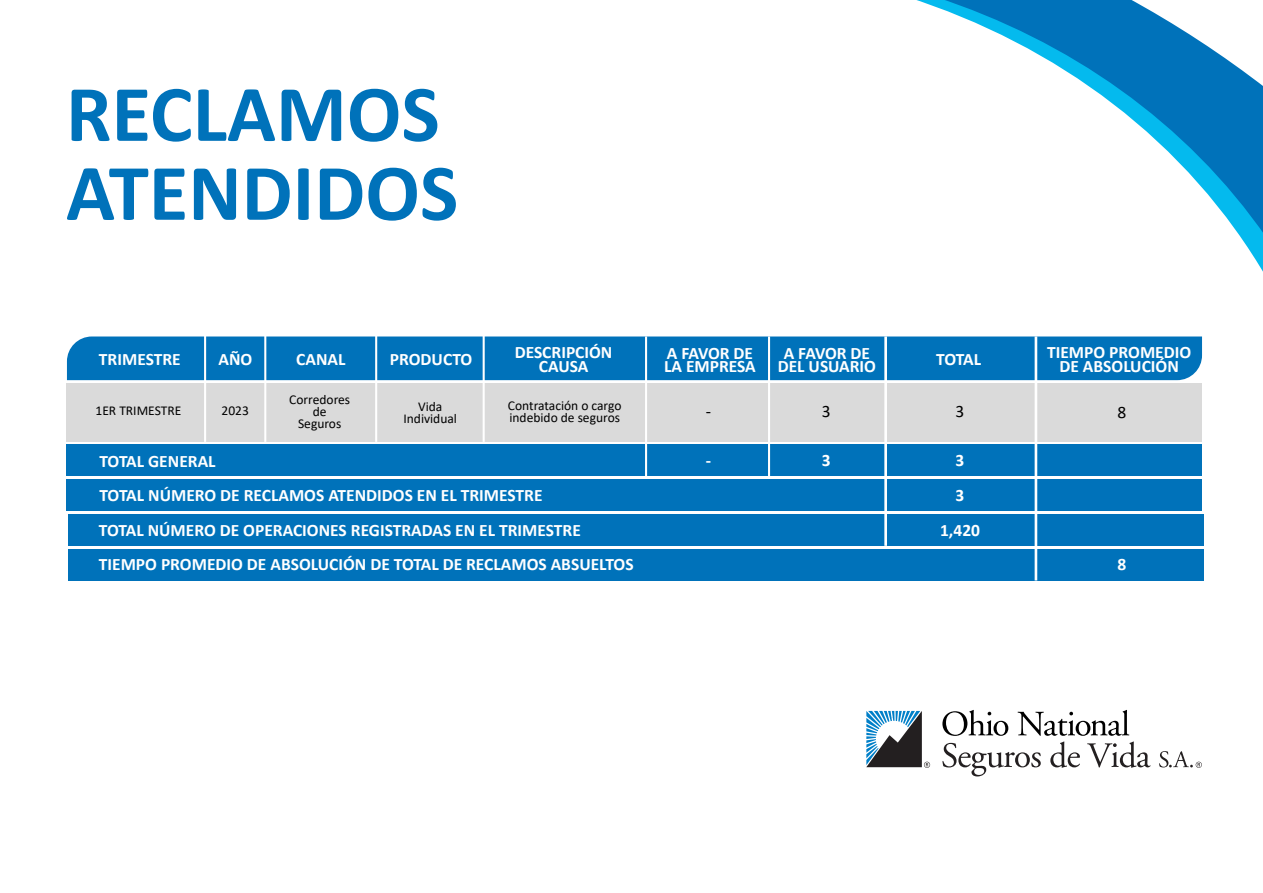
<style>
.page{position:relative;width:1263px;height:893px;background:#fff}
.page>*{position:absolute;margin:0;border:0;box-sizing:border-box;transform-origin:0 0}
.t1{font:700 81px/78.9px "Calibri";color:#0072ba}
.t2{font:700 17.4px/14px "Calibri";color:#fff;text-align:center}
.t3{font:17.4px "Calibri";color:#000}
.t4{font:13.5px/11.9px "Calibri";color:#000;text-align:center}
</style>
<div class="page">
<div style="left:68px;top:549px;width:1135px;height:31px;background:#0072ba"></div>
<div style="left:67px;top:445px;width:1135px;height:31px;background:#0072ba"></div>
<div style="left:67px;top:383px;width:1135px;height:58px;background:#dadada"></div>
<div style="left:67px;top:479px;width:1135px;height:32px;background:#0072ba"></div>
<div style="left:68px;top:514px;width:1135px;height:32px;background:#0072ba"></div>
<svg style="left:916px;top:0;width:347px;height:272px"></svg>
<svg style="left:935px;top:0;width:328px;height:238px"></svg>
<div style="left:67px;top:336px;width:1135px;height:44px;background:#0072ba"></div>
<svg style="left:1159px;top:751px;width:43px;height:17px"></svg>
<svg style="left:942px;top:710px;width:208px;height:66px"></svg>
<svg style="left:866px;top:711px;width:64px;height:57px"></svg>
<hr style="left:204px;top:336px;width:2px;height:106px;background:#fff">
<hr style="left:264px;top:336px;width:2px;height:106px;background:#fff">
<hr style="left:375px;top:336px;width:2px;height:106px;background:#fff">
<hr style="left:483px;top:336px;width:2px;height:106px;background:#fff">
<hr style="left:645px;top:336px;width:2px;height:140px;background:#fff">
<hr style="left:768px;top:336px;width:2px;height:140px;background:#fff">
<hr style="left:884px;top:336px;width:3px;height:210px;background:#fff">
<hr style="left:1035px;top:336px;width:2px;height:244px;background:#fff">
<h1 class="t1" style="left:66px;top:73px;width:394px">RECLAMOS<br>ATENDIDOS</h1>
<p class="t2" style="left:99px;top:352px;width:83px">TRIMESTRE</p>
<p class="t2" style="left:218px;top:352px;width:35px">AÑO</p>
<p class="t2" style="left:296px;top:352px;width:51px">CANAL</p>
<p class="t2" style="left:390px;top:352px;width:84px">PRODUCTO</p>
<p class="t2" style="left:515px;top:345px;width:99px">DESCRIPCIÓN<br>CAUSA</p>
<p class="t2" style="left:664px;top:346px;width:93px;text-align:left">A FAVOR DE<br>LA EMPRESA</p>
<p class="t2" style="left:778px;top:346px;width:100px">A FAVOR DE<br>DEL USUARIO</p>
<p class="t2" style="left:936px;top:352px;width:46px">TOTAL</p>
<p class="t2" style="left:1047px;top:345px;width:146px">TIEMPO PROMEDIO<br>DE ABSOLUCIÓN</p>
<p class="t4" style="left:289px;top:393px;width:63px">Corredores de<br>Seguros</p>
<p class="t4" style="left:403px;top:400px;width:55px">Vida<br>Individual</p>
<p class="t4" style="left:508px;top:399px;width:115px;text-align:left">Contratación o cargo indebido de seguros</p>
<p class="t3" style="left:706px;top:399px;width:7px">-</p>
<p class="t3" style="left:822px;top:399px;width:10px">3</p>
<p class="t3" style="left:956px;top:399px;width:10px">3</p>
<p class="t2" style="left:940px;top:442px;width:41px;line-height:35px">3<br>3<br>1,420</p>
<p class="t4" style="left:96px;top:404px;width:87px">1ER TRIMESTRE</p>
<p class="t4" style="left:222px;top:404px;width:29px">2023</p>
<p class="t3" style="left:1117px;top:400px;width:10px">8</p>
<p class="t2" style="left:706px;top:453px;width:7px">-</p>
<p class="t2" style="left:822px;top:453px;width:10px">3</p>
<p class="t2" style="left:99px;top:444px;width:536px;line-height:34.3px;text-align:left">TOTAL GENERAL<br>TOTAL NÚMERO DE RECLAMOS ATENDIDOS EN EL TRIMESTRE<br>TOTAL NÚMERO DE OPERACIONES REGISTRADAS EN EL TRIMESTRE TIEMPO PROMEDIO DE ABSOLUCIÓN DE TOTAL DE RECLAMOS ABSUELTOS</p>
<p class="t2" style="left:1117px;top:557px;width:10px">8</p>
</div>
